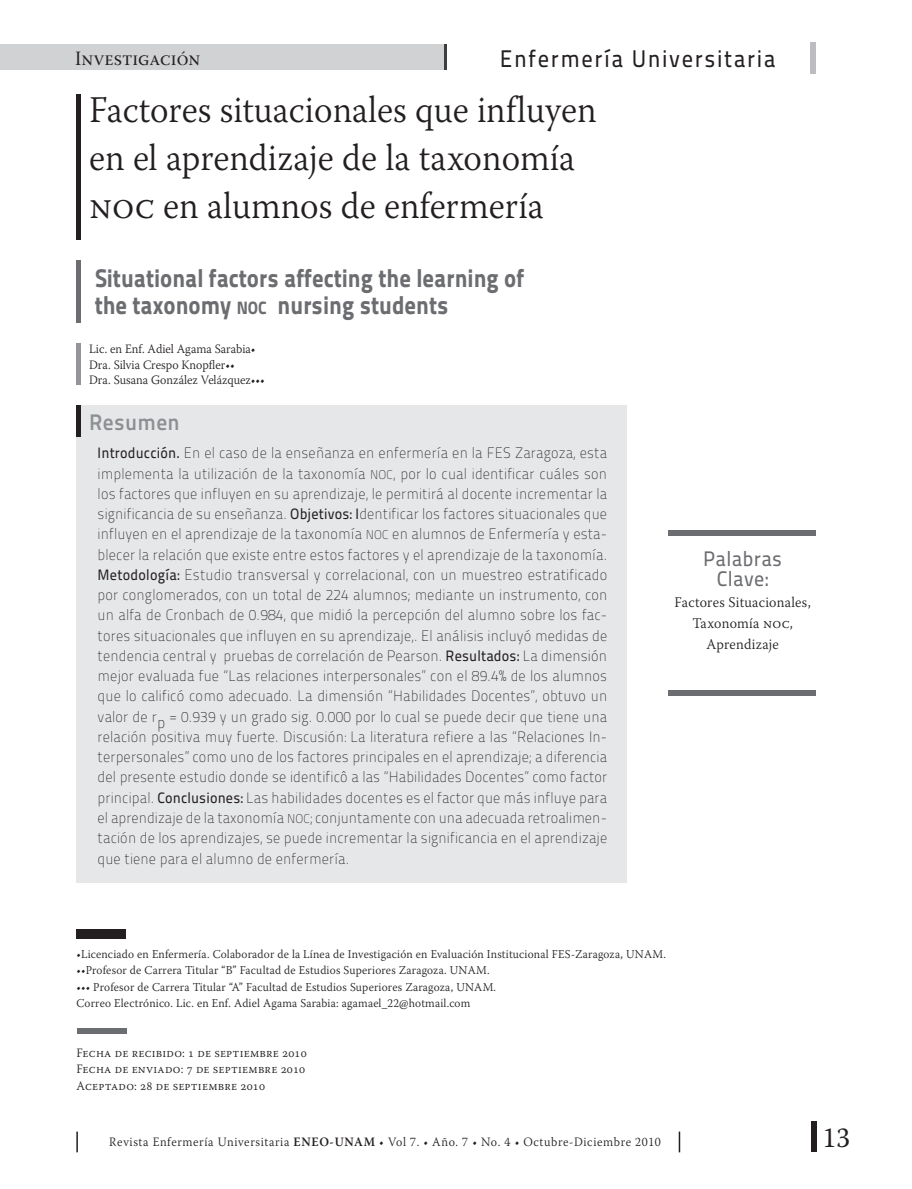
<style>
.page{position:relative;width:912px;height:1189px;background:#fff}
.page>*{position:absolute;margin:0;border:0;box-sizing:border-box;transform-origin:0 0}
.t1{font:300 37.5px/48px "Warnock Pro";color:#231f20;scale:.95 1}
.t2{font:28.5px "Warnock Pro";color:#231f20;scale:.95 1}
.t3{font:25.5px/27px "Titillium Maps 26 L 999 wt";color:#6c6d70;scale:.9 1}
.t4{font:24px "Titillium Maps 26 L 500 wt";letter-spacing:.07em;color:#231f20;scale:.94 1}
.t5{font:22.5px "Titillium Maps 26 L 750 wt";letter-spacing:.015em;color:#8d8f92;scale:.96 1}
.t6{font:21px/19.5px "Titillium Maps 26 L 500 wt";letter-spacing:.015em;color:#6c6d70;text-align:center;scale:.96 1}
.t7{font:20.25px "Warnock Pro Subh";color:#231f20;scale:.95 1}
.t8{font:15px/20.2px "Titillium Maps 26 L 1 wt";letter-spacing:.01em;color:#231f20;text-align:justify;scale:.95 1}
.t9{font:300 14.7px/21px "Warnock Pro";letter-spacing:.015em;color:#231f20;text-align:center;scale:.96 1}
.t10{font:300 12.75px/16.5px "Warnock Pro";letter-spacing:.01em;color:#231f20;scale:.96 1}
.t11{font:300 12.75px/15.9px "Warnock Pro";letter-spacing:.01em;color:#231f20;scale:.95 1}
.t12{font:300 12.75px "Warnock Pro";letter-spacing:.05em;color:#231f20;scale:.95 1}
.t13{font:300 12px/16.5px "Warnock Pro";letter-spacing:.015em;color:#231f20;scale:.96 1}
.s1{font-size:17.85px}
.s2{font-family:"Titillium Maps 26 L 500 wt"}
.s3{font-size:12.6px}
.s4{font-size:15.75px}
.s5{font-weight:600}
</style>
<div class="page">
<div style="left:0;top:45px;width:444px;height:25px;background:#d1d2d4"></div>
<hr style="left:444px;top:45px;width:3px;height:25px;background:#3e3e3f">
<div style="left:811px;top:42px;width:5px;height:31px;background:#bcbdc0"></div>
<hr style="left:678px;top:1131px;width:2px;height:20px;background:#231f20">
<hr style="left:76px;top:1131px;width:2px;height:20px;background:#231f20">
<div style="left:812px;top:1121px;width:5px;height:30px;background:#231f20"></div>
<div style="left:76px;top:405px;width:551px;height:477px;background:#e6e7e9"></div>
<div style="left:76px;top:94px;width:5px;height:145px;background:#231f20"></div>
<div style="left:76px;top:260px;width:5px;height:62px;background:#6c6d70"></div>
<div style="left:76px;top:343px;width:5px;height:41px;background:#939598"></div>
<div style="left:76px;top:405px;width:5px;height:31px;background:#231f20"></div>
<div style="left:77px;top:1027px;width:49px;height:6px;background:#6c6d70"></div>
<div style="left:76px;top:928px;width:50px;height:10px;background:#231f20"></div>
<div style="left:668px;top:530px;width:148px;height:5px;background:#6c6d70"></div>
<div style="left:668px;top:690px;width:148px;height:5px;background:#6c6d70"></div>
<h3 class="t7" style="left:75px;top:47px;width:133px">Investigación</h3>
<h3 class="t4" style="left:500px;top:40px;width:295px">Enfermería Universitaria</h3>
<h1 class="t1" style="left:89px;top:85px;width:536px">Factores situacionales que influyen en el aprendizaje de la taxonomía noc en alumnos de enfermería</h1>
<h3 class="t3" style="left:95px;top:262px;width:479px">Situational factors affecting the learning of the taxonomy <span class="s1">NOC</span> nursing students</h3>
<p class="t11" style="left:89px;top:340px;width:187px">Lic. en Enf. Adiel Agama Sarabia•<br>Dra. Silvia Crespo Knopfler••<br>Dra. Susana González Velázquez•••</p>
<h3 class="t5" style="left:89px;top:405px;width:96px">Resumen</h3>
<p class="t8" style="left:98px;top:442px;width:538px"><span class="s2">Introducción.</span> En el caso de la enseñanza en enfermería en la FES Zaragoza, esta implementa la utilización de la taxonomía <span class="s3">NOC</span>, por lo cual identificar cuáles son los factores que influyen en su aprendizaje, le permitirá al docente incrementar la significancia de su enseñanza. <span class="s2">Objetivos: I</span>dentificar los factores situacionales que influyen en el aprendizaje de la taxonomía <span class="s3">NOC</span> en alumnos de Enfermería y esta&shy;blecer la relación que existe entre estos factores y el aprendizaje de la taxonomía.<br><span class="s2">Metodología:</span> Estudio transversal y correlacional, con un muestreo estratificado por conglomerados, con un total de 224 alumnos; mediante un instrumento, con un alfa de Cronbach de 0.984, que midió la percepción del alumno sobre los fac&shy;tores situacionales que influyen en su aprendizaje,. El análisis incluyó medidas de tendencia central y pruebas de correlación de Pearson. <span class="s2">Resultados:</span> La dimensión mejor evaluada fue “Las relaciones interpersonales” con el 89.4% de los alumnos que lo calificó como adecuado. La dimensión “Habilidades Docentes”, obtuvo un valor de r<span class="s4">p</span> = 0.939 y un grado sig. 0.000 por lo cual se puede decir que tiene una relación positiva muy fuerte. Discusión: La literatura refiere a las “Relaciones In&shy;terpersonales” como uno de los factores principales en el aprendizaje; a diferencia del presente estudio donde se identificô a las “Habilidades Docentes” como factor principal. <span class="s2">Conclusiones:</span> Las habilidades docentes es el factor que más influye para el aprendizaje de la taxonomía <span class="s3">NOC</span>; conjuntamente con una adecuada retroalimen&shy;tación de los aprendizajes, se puede incrementar la significancia en el aprendizaje que tiene para el alumno de enfermería.</p>
<h3 class="t6" style="left:703px;top:548px;width:84px">Palabras<br>Clave:</h3>
<p class="t9" style="left:674px;top:591px;width:143px">Factores Situacionales,<br>Taxonomía noc,<br>Aprendizaje</p>
<p class="t13" style="left:76px;top:945px;width:616px">•Licenciado en Enfermería. Colaborador de la Línea de Investigación en Evaluación Institucional FES-Zaragoza, UNAM.</p>
<p class="t13" style="left:76px;top:961px;width:432px">••Profesor de Carrera Titular “B” Facultad de Estudios Superiores Zaragoza. UNAM.</p>
<p class="t13" style="left:76px;top:978px;width:439px">••• Profesor de Carrera Titular “A” Facultad de Estudios Superiores Zaragoza, UNAM.<br>Correo Electrónico. Lic. en Enf. Adiel Agama Sarabia: agamael_22@hotmail.com</p>
<p class="t10" style="left:76px;top:1043px;width:242px">Fecha de recibido: 1 de septiembre 2010<br>Fecha de enviado: 7 de septiembre 2010<br>Aceptado: 28 de septiembre 2010</p>
<p class="t12" style="left:109px;top:1133px;width:582px">Revista Enfermería Universitaria <span class="s5">ENEO-UNAM</span> • Vol 7. • Año. 7 • No. 4 • Octubre-Diciembre 2010</p>
<h2 class="t2" style="left:823px;top:1119px;width:30px">13</h2>
</div>
